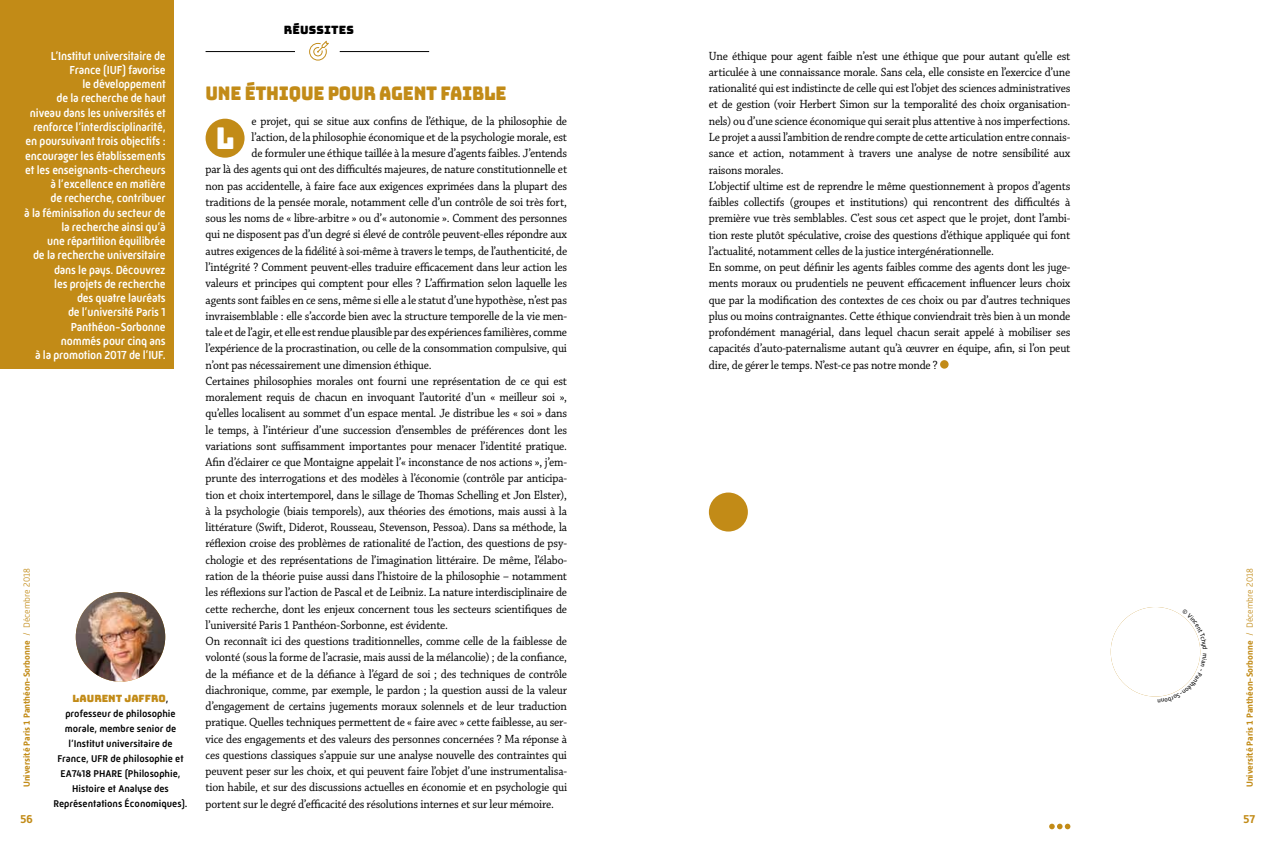
<style>
.page{position:relative;width:1276px;height:851px;background:#fff}
.page>*{position:absolute;margin:0;border:0;box-sizing:border-box;transform-origin:0 0}
.t1{font:30px "Bungee";color:#fff;scale:.9 1}
.t2{font:18.75px "Bungee";letter-spacing:-.015em;color:#c28b17;scale:.9 1}
.t3{font:12.5px/16.2px "Chaparral Pro";letter-spacing:-.015em;color:#000;scale:.93 1}
.t4{font:500 11.88px/14.2px "Mic 32 New";letter-spacing:-.015em;color:#fff;text-align:right;scale:.95 1}
.t5{font:11.5px "Bungee";letter-spacing:.015em;color:#000}
.t6{font:700 11.25px "Alwyn New";color:#c28b17}
.t7{font:500 10px/15px "Mic 32 New";color:#000;text-align:center}
.t8{font:10px "Bungee";color:#c28b17}
.t9{font:700 8.75px "Alwyn New";color:#c28b17}
.s1{font-weight:300}
.s2{font-family:"Mic 32 New";font-weight:500;color:#000}
</style>
<div class="page">
<div style="left:0;top:0;width:174px;height:369px;background:#c28b17"></div>
<div style="left:206px;top:119px;width:38px;height:39px;background:#c28b17;border-radius:50%"></div>
<div style="left:940px;top:360px;width:8px;height:8px;background:#c28b17;border-radius:50%"></div>
<div style="left:709px;top:492px;width:39px;height:39px;background:#c28b17;border-radius:50%"></div>
<svg style="left:309px;top:41px;width:20px;height:20px"></svg>
<hr style="left:206px;top:51px;width:89px;height:1px;background:#000">
<hr style="left:340px;top:51px;width:89px;height:1px;background:#000">
<svg style="left:1049px;top:823px;width:21px;height:6px"></svg>
<img style="left:1110px;top:607px;width:90px;height:89px;border-radius:45px">
<img style="left:76px;top:592px;width:89px;height:89px;border-radius:45px">
<svg style="left:1157px;top:608px;width:44px;height:89px"></svg>
<p class="t4" style="left:24px;top:48px;width:150px">L’Institut universitaire de<br>France (IUF) favorise<br>le développement<br>de la recherche de haut niveau dans les universités et renforce l’interdisciplinarité, en poursuivant trois objectifs : encourager les établissements et les enseignants-chercheurs à l’excellence en matière<br>de recherche, contribuer<br>à la féminisation du secteur de la recherche ainsi qu’à<br>une répartition équilibrée<br>de la recherche universitaire dans le pays. Découvrez<br>les projets de recherche<br>des quatre lauréats<br>de l’université Paris 1<br>Panthéon-Sorbonne<br>nommés pour cinq ans<br>à la promotion 2017 de l’IUF.</p>
<p class="t9" style="left:22px;top:787px;width:220px;rotate:-90deg">Université Paris 1 Panthéon-Sorbonne <span class="s1">/ Décembre 2018</span></p>
<p class="t8" style="left:73px;top:692px;width:97px">LAURENT JAFFRO<span class="s2">,</span></p>
<p class="t7" style="left:53px;top:705px;width:136px">professeur de philosophie morale, membre senior de l’Institut universitaire de<br>France, UFR de philosophie et<br>EA7418 PHARE (Philosophie,<br>Histoire et Analyse des<br>Représentations Économiques).</p>
<p class="t5" style="left:284px;top:24px;width:72px">RÉUSSITES</p>
<h2 class="t2" style="left:206px;top:82px;width:336px">UNE ÉTHIQUE POUR AGENT FAIBLE</h2>
<h1 class="t1" style="left:216px;top:121px;width:22px">L</h1>
<p class="t3" style="left:251px;top:113px;width:341px">e projet, qui se situe aux confins de l’éthique, de la philosophie de</p>
<p class="t3" style="left:252px;top:129px;width:341px">l’action, de la philosophie économique et de la psychologie morale, est</p>
<p class="t3" style="left:252px;top:145px;width:341px">de formuler une éthique taillée à la mesure d’agents faibles. J’entends</p>
<p class="t3" style="left:206px;top:162px;width:390px">par là des agents qui ont des difficultés majeures, de nature constitutionnelle et</p>
<p class="t3" style="left:206px;top:178px;width:390px">non pas accidentelle, à faire face aux exigences exprimées dans la plupart des</p>
<p class="t3" style="left:206px;top:194px;width:390px">traditions de la pensée morale, notamment celle d’un contrôle de soi très fort,</p>
<p class="t3" style="left:206px;top:210px;width:390px">sous les noms de « libre-arbitre » ou d’« autonomie ». Comment des personnes</p>
<p class="t3" style="left:206px;top:227px;width:390px">qui ne disposent pas d’un degré si élevé de contrôle peuvent-elles répondre aux</p>
<p class="t3" style="left:206px;top:243px;width:390px">autres exigences de la fidélité à soi-même à travers le temps, de l’authenticité, de</p>
<p class="t3" style="left:206px;top:259px;width:390px">l’intégrité ? Comment peuvent-elles traduire efficacement dans leur action les</p>
<p class="t3" style="left:206px;top:275px;width:390px">valeurs et principes qui comptent pour elles ? L’affirmation selon laquelle les</p>
<p class="t3" style="left:206px;top:292px;width:390px">agents sont faibles en ce sens, même si elle a le statut d’une hypothèse, n’est pas</p>
<p class="t3" style="left:206px;top:308px;width:390px">invraisemblable : elle s’accorde bien avec la structure temporelle de la vie men-</p>
<p class="t3" style="left:206px;top:324px;width:390px">tale et de l’agir, et elle est rendue plausible par des expériences familières, comme</p>
<p class="t3" style="left:206px;top:340px;width:390px">l’expérience de la procrastination, ou celle de la consommation compulsive, qui</p>
<p class="t3" style="left:206px;top:357px;width:244px">n’ont pas nécessairement une dimension éthique.</p>
<p class="t3" style="left:206px;top:373px;width:390px">Certaines philosophies morales ont fourni une représentation de ce qui est</p>
<p class="t3" style="left:206px;top:389px;width:390px">moralement requis de chacun en invoquant l’autorité d’un « meilleur soi »,</p>
<p class="t3" style="left:206px;top:405px;width:390px">qu’elles localisent au sommet d’un espace mental. Je distribue les « soi » dans</p>
<p class="t3" style="left:206px;top:422px;width:390px">le temps, à l’intérieur d’une succession d’ensembles de préférences dont les</p>
<p class="t3" style="left:206px;top:438px;width:390px">variations sont suffisamment importantes pour menacer l’identité pratique.</p>
<p class="t3" style="left:206px;top:454px;width:390px">Afin d’éclairer ce que Montaigne appelait l’« inconstance de nos actions », j’em-</p>
<p class="t3" style="left:206px;top:470px;width:390px">prunte des interrogations et des modèles à l’économie (contrôle par anticipa-</p>
<p class="t3" style="left:206px;top:487px;width:390px">tion et choix intertemporel, dans le sillage de Thomas Schelling et Jon Elster),</p>
<p class="t3" style="left:206px;top:503px;width:390px">à la psychologie (biais temporels), aux théories des émotions, mais aussi à la</p>
<p class="t3" style="left:206px;top:519px;width:390px">littérature (Swift, Diderot, Rousseau, Stevenson, Pessoa). Dans sa méthode, la</p>
<p class="t3" style="left:206px;top:535px;width:390px">réflexion croise des problèmes de rationalité de l’action, des questions de psy-</p>
<p class="t3" style="left:206px;top:552px;width:390px">chologie et des représentations de l’imagination littéraire. De même, l’élabo-</p>
<p class="t3" style="left:206px;top:568px;width:390px">ration de la théorie puise aussi dans l’histoire de la philosophie – notamment</p>
<p class="t3" style="left:206px;top:584px;width:390px">les réflexions sur l’action de Pascal et de Leibniz. La nature interdisciplinaire de</p>
<p class="t3" style="left:206px;top:600px;width:390px">cette recherche, dont les enjeux concernent tous les secteurs scientifiques de</p>
<p class="t3" style="left:206px;top:617px;width:262px">l’université Paris 1 Panthéon-Sorbonne, est évidente.</p>
<p class="t3" style="left:206px;top:633px;width:390px">On reconnaît ici des questions traditionnelles, comme celle de la faiblesse de</p>
<p class="t3" style="left:206px;top:649px;width:390px">volonté (sous la forme de l’acrasie, mais aussi de la mélancolie) ; de la confiance,</p>
<p class="t3" style="left:206px;top:665px;width:390px">de la méfiance et de la défiance à l’égard de soi ; des techniques de contrôle</p>
<p class="t3" style="left:206px;top:682px;width:390px">diachronique, comme, par exemple, le pardon ; la question aussi de la valeur</p>
<p class="t3" style="left:206px;top:698px;width:390px">d’engagement de certains jugements moraux solennels et de leur traduction</p>
<p class="t3" style="left:206px;top:714px;width:390px">pratique. Quelles techniques permettent de « faire avec » cette faiblesse, au ser-</p>
<p class="t3" style="left:206px;top:730px;width:390px">vice des engagements et des valeurs des personnes concernées ? Ma réponse à</p>
<p class="t3" style="left:206px;top:747px;width:390px">ces questions classiques s’appuie sur une analyse nouvelle des contraintes qui</p>
<p class="t3" style="left:206px;top:763px;width:390px">peuvent peser sur les choix, et qui peuvent faire l’objet d’une instrumentalisa-</p>
<p class="t3" style="left:206px;top:779px;width:390px">tion habile, et sur des discussions actuelles en économie et en psychologie qui</p>
<p class="t3" style="left:206px;top:795px;width:376px">portent sur le degré d’efficacité des résolutions internes et sur leur mémoire.</p>
<p class="t3" style="left:709px;top:48px;width:390px">Une éthique pour agent faible n’est une éthique que pour autant qu’elle est articulée à une connaissance morale. Sans cela, elle consiste en l’exercice d’une rationalité qui est indistincte de celle qui est l’objet des sciences administratives et de gestion (voir Herbert Simon sur la temporalité des choix organisation&shy;nels) ou d’une science économique qui serait plus attentive à nos imperfections.<br>Le projet a aussi l’ambition de rendre compte de cette articulation entre connais&shy;sance et action, notamment à travers une analyse de notre sensibilité aux raisons morales.<br>L’objectif ultime est de reprendre le même questionnement à propos d’agents faibles collectifs (groupes et institutions) qui rencontrent des difficultés à première vue très semblables. C’est sous cet aspect que le projet, dont l’ambi&shy;tion reste plutôt spéculative, croise des questions d’éthique appliquée qui font l’actualité, notamment celles de la justice intergénérationnelle.<br>En somme, on peut définir les agents faibles comme des agents dont les juge&shy;ments moraux ou prudentiels ne peuvent efficacement influencer leurs choix que par la modification des contextes de ces choix ou par d’autres techniques plus ou moins contraignantes. Cette éthique conviendrait très bien à un monde profondément managérial, dans lequel chacun serait appelé à mobiliser ses capacités d’auto-paternalisme autant qu’à œuvrer en équipe, afin, si l’on peut dire, de gérer le temps. N’est-ce pas notre monde ?</p>
<p class="t9" style="left:1244px;top:787px;width:220px;rotate:-90deg">Université Paris 1 Panthéon-Sorbonne <span class="s1">/ Décembre 2018</span></p>
<p class="t6" style="left:20px;top:812px;width:14px">56</p>
<p class="t6" style="left:1243px;top:812px;width:13px">57</p>
</div>
